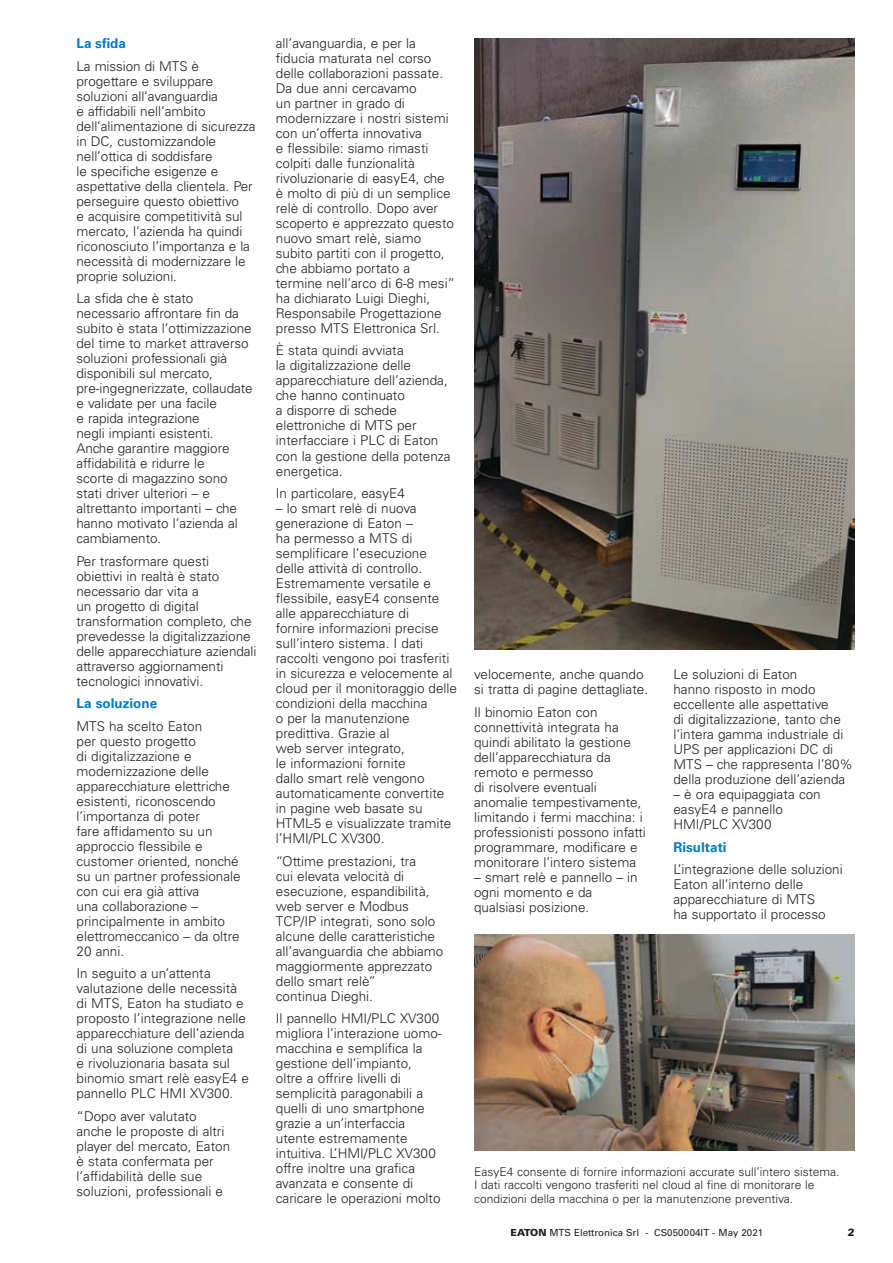
<style>
.page{position:relative;width:893px;height:1263px;background:#fff}
.page>*{position:absolute;margin:0;border:0;box-sizing:border-box;transform-origin:0 0}
.t1{font:300 13.5px/15px "Univers LT Std";color:#231f20}
.t2{font:700 13.5px "Univers LT Std";color:#007ac3}
.t3{font:300 12px/13.5px "Univers LT Std";color:#231f20}
.t4{font:900 10.5px "Univers LT Std";color:#231f20}
.t5{font:9.75px "Univers LT Std";color:#231f20}
.s1{font-weight:900}
</style>
<div class="page">
<img style="left:474px;top:38px;width:381px;height:611px">
<img style="left:474px;top:934px;width:381px;height:217px">
<p class="t2" style="left:77px;top:35px;width:51px">La sfida</p>
<p class="t1" style="left:77px;top:58px;width:181px">La mission di MTS è progettare e sviluppare soluzioni all’avanguardia<br>e affidabili nell’ambito dell’alimentazione di sicurezza in DC, customizzandole nell’ottica di soddisfare<br>le specifiche esigenze e aspettative della clientela. Per perseguire questo obiettivo<br>e acquisire competitività sul mercato, l’azienda ha quindi riconosciuto l’importanza e la necessità di modernizzare le proprie soluzioni.</p>
<p class="t1" style="left:77px;top:291px;width:178px">La sfida che è stato necessario affrontare fin da subito è stata l’ottimizzazione del time to market attraverso soluzioni professionali già disponibili sul mercato, pre-ingegnerizzate, collaudate e validate per una facile<br>e rapida integrazione<br>negli impianti esistenti.<br>Anche garantire maggiore affidabilità e ridurre le<br>scorte di magazzino sono stati driver ulteriori – e altrettanto importanti – che hanno motivato l’azienda al cambiamento.</p>
<p class="t1" style="left:77px;top:553px;width:182px">Per trasformare questi obiettivi in realtà è stato necessario dar vita a<br>un progetto di digital transformation completo, che prevedesse la digitalizzazione delle apparecchiature aziendali attraverso aggiornamenti tecnologici innovativi.</p>
<p class="t2" style="left:77px;top:695px;width:82px">La soluzione</p>
<p class="t1" style="left:77px;top:718px;width:166px">MTS ha scelto Eaton<br>per questo progetto<br>di digitalizzazione e modernizzazione delle apparecchiature elettriche esistenti, riconoscendo l’importanza di poter<br>fare affidamento su un approccio flessibile e customer oriented, nonché su un partner professionale con cui era già attiva<br>una collaborazione – principalmente in ambito elettromeccanico – da oltre<br>20 anni.</p>
<p class="t1" style="left:77px;top:966px;width:174px">In seguito a un’attenta valutazione delle necessità di MTS, Eaton ha studiato e proposto l’integrazione nelle apparecchiature dell’azienda di una soluzione completa<br>e rivoluzionaria basata sul binomio smart relè easyE4 e pannello PLC HMI XV300.</p>
<p class="t1" style="left:77px;top:1108px;width:155px">“Dopo aver valutato anche le proposte di altri player del mercato, Eaton è stata confermata per l’affidabilità delle sue soluzioni, professionali e</p>
<p class="t1" style="left:276px;top:36px;width:181px">all’avanguardia, e per la fiducia maturata nel corso delle collaborazioni passate.<br>Da due anni cercavamo<br>un partner in grado di modernizzare i nostri sistemi con un’offerta innovativa<br>e flessibile: siamo rimasti colpiti dalle funzionalità rivoluzionarie di easyE4, che è molto di più di un semplice relè di controllo. Dopo aver scoperto e apprezzato questo nuovo smart relè, siamo subito partiti con il progetto, che abbiamo portato a termine nell’arco di 6-8 mesi” ha dichiarato Luigi Dieghi,<br>Responsabile Progettazione presso MTS Elettronica Srl.</p>
<p class="t1" style="left:276px;top:343px;width:176px">È stata quindi avviata<br>la digitalizzazione delle apparecchiature dell’azienda, che hanno continuato<br>a disporre di schede elettroniche di MTS per interfacciare i PLC di Eaton con la gestione della potenza energetica.</p>
<p class="t1" style="left:276px;top:486px;width:131px">In particolare, easyE4</p>
<p class="t1" style="left:276px;top:501px;width:183px">– lo smart relè di nuova generazione di Eaton –<br>ha permesso a MTS di semplificare l’esecuzione delle attività di controllo.<br>Estremamente versatile e flessibile, easyE4 consente alle apparecchiature di<br>fornire informazioni precise sull’intero sistema. I dati raccolti vengono poi trasferiti in sicurezza e velocemente al cloud per il monitoraggio delle condizioni della macchina<br>o per la manutenzione predittiva. Grazie al<br>web server integrato,<br>le informazioni fornite<br>dallo smart relè vengono automaticamente convertite in pagine web basate su<br>HTML-5 e visualizzate tramite l’HMI/PLC XV300.</p>
<p class="t1" style="left:276px;top:853px;width:169px">“Ottime prestazioni, tra<br>cui elevata velocità di esecuzione, espandibilità, web server e Modbus<br>TCP/IP integrati, sono solo alcune delle caratteristiche all’avanguardia che abbiamo maggiormente apprezzato dello smart relè”<br>continua Dieghi.</p>
<p class="t1" style="left:276px;top:1011px;width:167px">Il pannello HMI/PLC XV300 migliora l’interazione uomo&shy;macchina e semplifica la gestione dell’impianto, oltre a offrire livelli di semplicità paragonabili a quelli di uno smartphone grazie a un’interfaccia utente estremamente intuitiva. L’HMI/PLC XV300 offre inoltre una grafica avanzata e consente di caricare le operazioni molto</p>
<p class="t1" style="left:474px;top:667px;width:175px">velocemente, anche quando si tratta di pagine dettagliate.</p>
<p class="t1" style="left:474px;top:704px;width:173px">Il binomio Eaton con connettività integrata ha quindi abilitato la gestione dell’apparecchiatura da remoto e permesso<br>di risolvere eventuali anomalie tempestivamente, limitando i fermi macchina: i professionisti possono infatti programmare, modificare e monitorare l’intero sistema</p>
<p class="t1" style="left:474px;top:869px;width:165px">– smart relè e pannello – in ogni momento e da qualsiasi posizione.</p>
<p class="t1" style="left:673px;top:667px;width:181px">Le soluzioni di Eaton<br>hanno risposto in modo eccellente alle aspettative<br>di digitalizzazione, tanto che l’intera gamma industriale di<br>UPS per applicazioni DC di<br>MTS – che rappresenta l’80% della produzione dell’azienda</p>
<p class="t1" style="left:673px;top:787px;width:149px">– è ora equipaggiata con easyE4 e pannello<br>HMI/PLC XV300</p>
<p class="t2" style="left:673px;top:839px;width:55px">Risultati</p>
<p class="t1" style="left:673px;top:862px;width:171px">L’integrazione delle soluzioni<br>Eaton all’interno delle apparecchiature di MTS<br>ha supportato il processo</p>
<p class="t3" style="left:474px;top:1164px;width:367px">EasyE4 consente di fornire informazioni accurate sull’intero sistema.<br>I dati raccolti vengono trasferiti nel cloud al fine di monitorare le condizioni della macchina o per la manutenzione preventiva.</p>
<p class="t5" style="left:511px;top:1227px;width:254px"><span class="s1">EATON</span> MTS Elettronica Srl - CS050004IT - May 2021</p>
<p class="t4" style="left:848px;top:1225px;width:9px">2</p>
</div>
